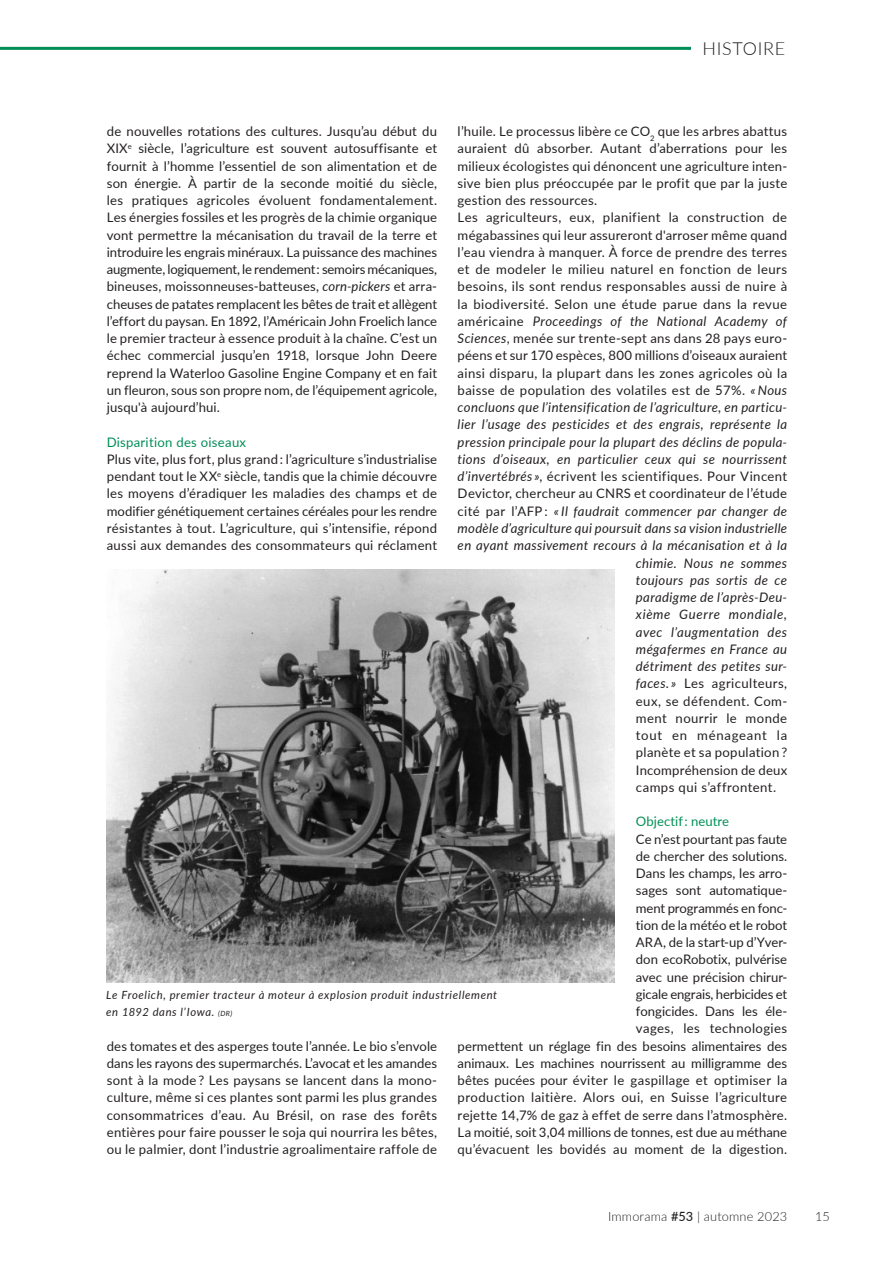
<style>
.page{position:relative;width:893px;height:1263px;background:#fff}
.page>*{position:absolute;margin:0;border:0;box-sizing:border-box;transform-origin:0 0}
.t1{font:300 18px "Lato";letter-spacing:.035em;color:#231f20}
._03_Sous_titre{font:13.2px/17.2px "Lato";letter-spacing:.02em;color:#231f20;text-align:justify}
._03_Sous_titre-2{font:italic 13.2px "Lato";letter-spacing:.03em;color:#231f20}
._03_Sous_titre-3{font:13.2px "Lato";letter-spacing:.015em;color:#008e56}
._03_Sous_titre-4{font:italic 13.2px "Lato";letter-spacing:.05em;color:#231f20}
._03_Sous_titre-5{font:13.2px "Lato";letter-spacing:.06em;color:#231f20}
.t2{font:300 12.75px "Lato";letter-spacing:.01em;color:#231f20}
.t3{font:italic 11.25px/17.2px "Lato";letter-spacing:.055em;color:#231f20}
.s1{font-style:italic}
.s2{font-style:normal}
.s3{font-size:7.2px}
.s4{font-weight:500}
</style>
<div class="page">
<hr style="left:0;top:47px;width:691px;height:3px;background:#008e56">
<img style="left:107px;top:570px;width:508px;height:412px">
<p class="t1" style="left:703px;top:36px;width:84px">HISTOIRE</p>
<p class="_03_Sous_titre" style="left:107px;top:122px;width:332px">de nouvelles rotations des cultures. Jusqu’au début du XIX<sup>e</sup> siècle, l’agriculture est souvent autosuffisante et fournit à l’homme l’essentiel de son alimentation et de son énergie. À partir de la seconde moitié du siècle, les pratiques agricoles évoluent fondamentalement.<br>Les énergies fossiles et les progrès de la chimie organique vont permettre la mécanisation du travail de la terre et introduire les engrais minéraux. La puissance des machines augmente, logiquement, le rendement : semoirs mécaniques, bineuses, moissonneuses-batteuses, <span class="s1">corn-pickers</span> et arra&shy;cheuses de patates remplacent les bêtes de trait et allègent l’effort du paysan. En 1892, l’Américain John Froelich lance le premier tracteur à essence produit à la chaîne. C’est un échec commercial jusqu’en 1918, lorsque John Deere reprend la Waterloo Gasoline Engine Company et en fait un fleuron, sous son propre nom, de l’équipement agricole, jusqu'à aujourd’hui.</p>
<p class="_03_Sous_titre-3" style="left:107px;top:432px;width:141px">Disparition des oiseaux</p>
<p class="_03_Sous_titre" style="left:107px;top:450px;width:332px">Plus vite, plus fort, plus grand : l’agriculture s’industrialise pendant tout le XX<sup>e</sup> siècle, tandis que la chimie découvre les moyens d’éradiquer les maladies des champs et de modifier génétiquement certaines céréales pour les rendre résistantes à tout. L’agriculture, qui s’intensifie, répond aussi aux demandes des consommateurs qui réclament</p>
<p class="_03_Sous_titre" style="left:458px;top:122px;width:331px">l’huile. Le processus libère ce CO<sub>2</sub> que les arbres abattus auraient dû absorber. Autant d’aberrations pour les milieux écologistes qui dénoncent une agriculture inten&shy;sive bien plus préoccupée par le profit que par la juste gestion des ressources.</p>
<p class="_03_Sous_titre" style="left:458px;top:208px;width:331px">Les agriculteurs, eux, planifient la construction de</p>
<p class="_03_Sous_titre" style="left:458px;top:226px;width:331px">mégabassines qui leur assureront d'arroser même quand</p>
<p class="_03_Sous_titre" style="left:458px;top:243px;width:331px">l’eau viendra à manquer. À force de prendre des terres</p>
<p class="_03_Sous_titre" style="left:458px;top:260px;width:331px">et de modeler le milieu naturel en fonction de leurs</p>
<p class="_03_Sous_titre" style="left:458px;top:277px;width:331px">besoins, ils sont rendus responsables aussi de nuire à</p>
<p class="_03_Sous_titre" style="left:458px;top:295px;width:331px">la biodiversité. Selon une étude parue dans la revue</p>
<p class="_03_Sous_titre-2" style="left:458px;top:312px;width:331px"><span class="s2">américaine</span> Proceedings of the National Academy of</p>
<p class="_03_Sous_titre" style="left:458px;top:329px;width:331px"><span class="s1">Sciences</span>, menée sur trente-sept ans dans 28 pays euro-</p>
<p class="_03_Sous_titre" style="left:458px;top:346px;width:331px">péens et sur 170 espèces, 800 millions d’oiseaux auraient</p>
<p class="_03_Sous_titre" style="left:458px;top:364px;width:331px">ainsi disparu, la plupart dans les zones agricoles où la</p>
<p class="_03_Sous_titre" style="left:458px;top:381px;width:331px">baisse de population des volatiles est de 57%. <span class="s1">« Nous</span></p>
<p class="_03_Sous_titre-2" style="left:458px;top:398px;width:331px">concluons que l’intensification de l’agriculture, en particu-</p>
<p class="_03_Sous_titre-2" style="left:458px;top:415px;width:331px">lier l’usage des pesticides et des engrais, représente la</p>
<p class="_03_Sous_titre-2" style="left:458px;top:432px;width:331px">pression principale pour la plupart des déclins de popula-</p>
<p class="_03_Sous_titre-2" style="left:458px;top:450px;width:331px">tions d’oiseaux, en particulier ceux qui se nourrissent</p>
<p class="_03_Sous_titre" style="left:458px;top:467px;width:331px"><span class="s1">d’invertébrés »</span>, écrivent les scientifiques. Pour Vincent</p>
<p class="_03_Sous_titre" style="left:458px;top:484px;width:331px">Devictor, chercheur au CNRS et coordinateur de l’étude</p>
<p class="_03_Sous_titre-2" style="left:458px;top:501px;width:331px"><span class="s2">cité par l’AFP :</span> « Il faudrait commencer par changer de</p>
<p class="_03_Sous_titre-2" style="left:458px;top:519px;width:331px">modèle d’agriculture qui poursuit dans sa vision industrielle</p>
<p class="_03_Sous_titre-2" style="left:458px;top:536px;width:331px">en ayant massivement recours à la mécanisation et à la</p>
<p class="_03_Sous_titre-2" style="left:636px;top:553px;width:153px">chimie. Nous ne sommes</p>
<p class="_03_Sous_titre-2" style="left:636px;top:570px;width:153px">toujours pas sortis de ce</p>
<p class="_03_Sous_titre-2" style="left:636px;top:588px;width:153px">paradigme de l’après-Deu-</p>
<p class="_03_Sous_titre-4" style="left:636px;top:605px;width:153px">xième Guerre mondiale,</p>
<p class="_03_Sous_titre-2" style="left:636px;top:622px;width:153px">avec l’augmentation des</p>
<p class="_03_Sous_titre-2" style="left:636px;top:639px;width:153px">mégafermes en France au</p>
<p class="_03_Sous_titre-2" style="left:636px;top:657px;width:153px">détriment des petites sur-</p>
<p class="_03_Sous_titre" style="left:636px;top:674px;width:153px"><span class="s1">faces. »</span> Les agriculteurs,</p>
<p class="_03_Sous_titre" style="left:636px;top:691px;width:153px">eux, se défendent. Com-</p>
<p class="_03_Sous_titre" style="left:636px;top:709px;width:153px">ment nourrir le monde</p>
<p class="_03_Sous_titre-5" style="left:636px;top:726px;width:153px">tout en ménageant la</p>
<p class="_03_Sous_titre" style="left:636px;top:743px;width:153px">planète et sa population ?</p>
<p class="_03_Sous_titre" style="left:636px;top:760px;width:153px">Incompréhension de deux</p>
<p class="_03_Sous_titre" style="left:636px;top:778px;width:142px">camps qui s’affrontent.</p>
<p class="_03_Sous_titre-3" style="left:636px;top:812px;width:95px">Objectif : neutre</p>
<p class="_03_Sous_titre" style="left:458px;top:829px;width:331px;text-align:right">Ce n’est pourtant pas faute<br>de chercher des solutions.<br>Dans les champs, les arro-<br>sages sont automatique-<br>ment programmés en fonc-<br>tion de la météo et le robot<br>ARA, de la start-up d’Yver-<br>don ecoRobotix, pulvérise<br>avec une précision chirur-<br>gicale engrais, herbicides et<br>fongicides. Dans les éle-<br>vages, les technologies<br>permettent un réglage fin des besoins alimentaires des animaux. Les machines nourrissent au milligramme des bêtes pucées pour éviter le gaspillage et optimiser la production laitière. Alors oui, en Suisse l’agriculture rejette 14,7% de gaz à effet de serre dans l’atmosphère.<br>La moitié, soit 3,04 millions de tonnes, est due au méthane qu’évacuent les bovidés au moment de la digestion.</p>
<p class="t3" style="left:106px;top:986px;width:392px">Le Froelich, premier tracteur à moteur à explosion produit industriellement en 1892 dans l’Iowa. <span class="s3">(DR)</span></p>
<p class="_03_Sous_titre" style="left:107px;top:1036px;width:332px">des tomates et des asperges toute l’année. Le bio s’envole dans les rayons des supermarchés. L’avocat et les amandes sont à la mode ? Les paysans se lancent dans la mono&shy;culture, même si ces plantes sont parmi les plus grandes consommatrices d’eau. Au Brésil, on rase des forêts entières pour faire pousser le soja qui nourrira les bêtes, ou le palmier, dont l’industrie agroalimentaire raffole de</p>
<p class="t2" style="left:608px;top:1207px;width:181px">Immorama <span class="s4">#53</span> | automne 2023</p>
<p class="t2" style="left:815px;top:1207px;width:16px">15</p>
</div>
